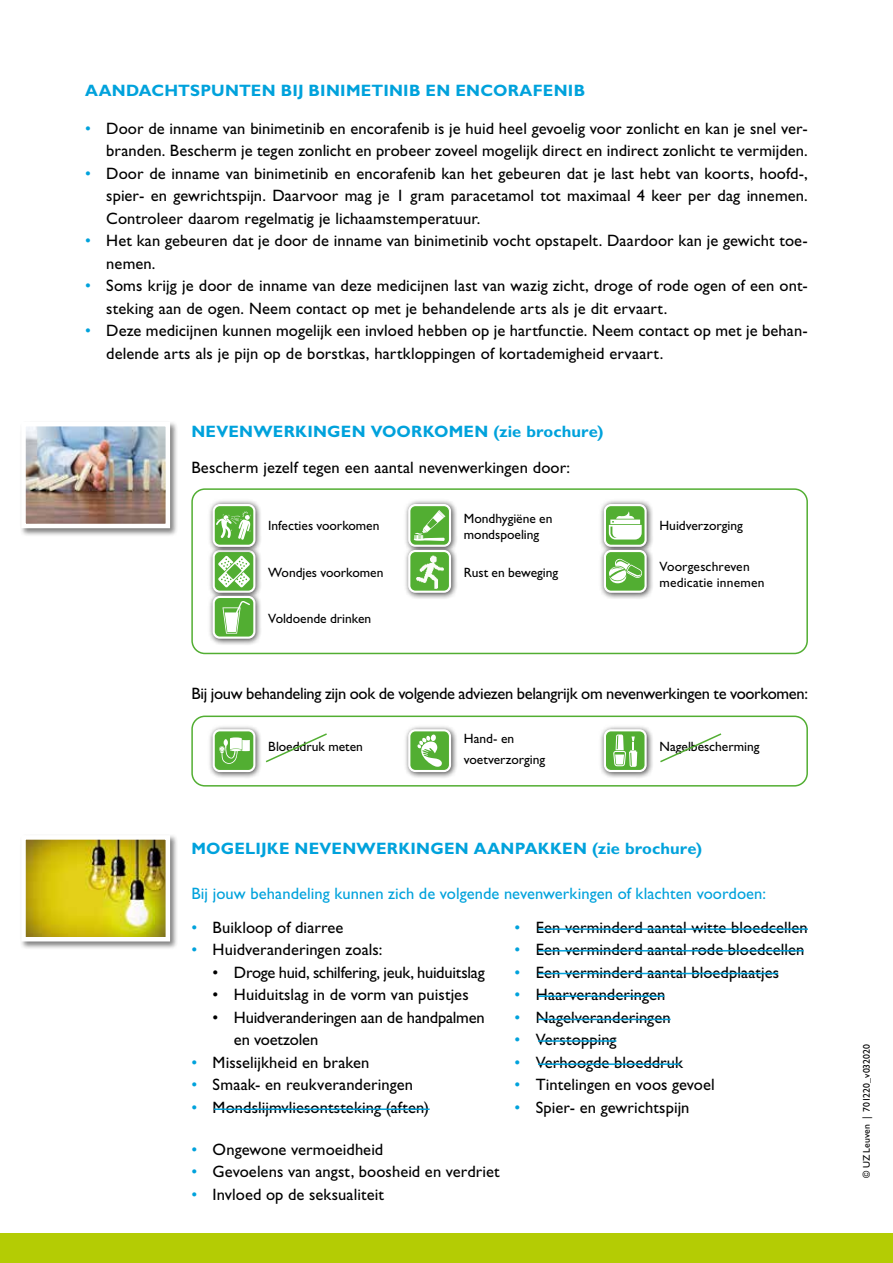
<style>
.page{position:relative;width:893px;height:1263px;background:#fff}
.page>*{position:absolute;margin:0;border:0;box-sizing:border-box;transform-origin:0 0}
.t1{font:16.5px/22.5px "Gill Sans Std";letter-spacing:.005em;color:#000}
.t2{font:700 16.5px "Gill Sans Std";letter-spacing:.015em;color:#00a2dc}
.t3{font:16.5px/22.5px "Gill Sans Std";letter-spacing:-.015em;color:#000}
.t4{font:16.5px "Gill Sans Std";letter-spacing:-.02em;color:#000}
.t5{font:16.5px "Gill Sans Std";letter-spacing:.005em;color:#00a2dc}
.t6{font:13.5px/16.5px "Gill Sans Std";color:#000}
.t7{font:9.75px "Gill Sans Std";letter-spacing:.01em;color:#000}
.s1{color:#00a2dc}
</style>
<div class="page">
<div style="left:191px;top:715px;width:617px;height:71px;border:2px solid #52ae32;border-radius:13px"></div>
<div style="left:191px;top:488px;width:617px;height:166px;border:2px solid #52ae32;border-radius:13px"></div>
<div style="left:0;top:1233px;width:893px;height:30px;background:#b4cc04"></div>
<div style="left:403px;top:499px;width:55px;height:55px;background:#000;opacity:.75"></div>
<div style="left:409px;top:505px;width:41px;height:41px;background:#52ae32;border-radius:6px"></div>
<div style="left:408px;top:504px;width:43px;height:43px;border:2px solid #fff;border-radius:6px"></div>
<div style="left:403px;top:724px;width:55px;height:55px;background:#000;opacity:.75"></div>
<div style="left:409px;top:730px;width:41px;height:41px;background:#52ae32;border-radius:6px"></div>
<div style="left:408px;top:729px;width:43px;height:43px;border:2px solid #fff;border-radius:6px"></div>
<div style="left:208px;top:545px;width:55px;height:55px;background:#000;opacity:.75"></div>
<div style="left:214px;top:551px;width:40px;height:41px;background:#52ae32;border-radius:6px"></div>
<div style="left:213px;top:550px;width:42px;height:43px;border:2px solid #fff;border-radius:6px"></div>
<div style="left:208px;top:591px;width:55px;height:55px;background:#000;opacity:.75"></div>
<div style="left:214px;top:597px;width:40px;height:41px;background:#52ae32;border-radius:6px"></div>
<div style="left:213px;top:596px;width:42px;height:43px;border:2px solid #fff;border-radius:6px"></div>
<div style="left:599px;top:499px;width:55px;height:55px;background:#000;opacity:.75"></div>
<div style="left:605px;top:505px;width:41px;height:41px;background:#52ae32;border-radius:6px"></div>
<div style="left:604px;top:504px;width:43px;height:43px;border:2px solid #fff;border-radius:6px"></div>
<div style="left:599px;top:724px;width:55px;height:55px;background:#000;opacity:.75"></div>
<div style="left:605px;top:730px;width:41px;height:41px;background:#52ae32;border-radius:6px"></div>
<div style="left:604px;top:729px;width:43px;height:43px;border:2px solid #fff;border-radius:6px"></div>
<div style="left:208px;top:499px;width:55px;height:55px;background:#000;opacity:.75"></div>
<div style="left:214px;top:505px;width:40px;height:41px;background:#52ae32;border-radius:6px"></div>
<div style="left:213px;top:504px;width:42px;height:43px;border:2px solid #fff;border-radius:6px"></div>
<div style="left:208px;top:724px;width:55px;height:55px;background:#000;opacity:.75"></div>
<div style="left:214px;top:730px;width:40px;height:41px;background:#52ae32;border-radius:6px"></div>
<div style="left:213px;top:729px;width:42px;height:43px;border:2px solid #fff;border-radius:6px"></div>
<div style="left:403px;top:545px;width:55px;height:55px;background:#000;opacity:.75"></div>
<img style="left:411px;top:553px;width:37px;height:37px">
<div style="left:408px;top:550px;width:43px;height:43px;border:2px solid #fff;border-radius:6px"></div>
<div style="left:599px;top:545px;width:55px;height:55px;background:#000;opacity:.75"></div>
<div style="left:605px;top:551px;width:41px;height:41px;background:#52ae32;border-radius:6px"></div>
<div style="left:604px;top:550px;width:43px;height:43px;border:2px solid #fff;border-radius:6px"></div>
<svg style="left:218px;top:556px;width:32px;height:31px"></svg>
<svg style="left:222px;top:601px;width:28px;height:33px"></svg>
<svg style="left:609px;top:511px;width:33px;height:28px"></svg>
<svg style="left:417px;top:734px;width:25px;height:33px"></svg>
<svg style="left:613px;top:734px;width:24px;height:33px"></svg>
<svg style="left:609px;top:558px;width:34px;height:25px"></svg>
<svg style="left:216px;top:511px;width:35px;height:29px"></svg>
<div style="left:20px;top:421px;width:158px;height:116px;background:#000;opacity:.5"></div>
<img style="left:26px;top:427px;width:139px;height:96px">
<div style="left:21px;top:422px;width:149px;height:106px;border:4px solid #fff"></div>
<svg style="left:660px;top:733px;width:62px;height:30px"></svg>
<svg style="left:265px;top:733px;width:62px;height:30px"></svg>
<div style="left:20px;top:834px;width:158px;height:116px;background:#000;opacity:.5"></div>
<img style="left:26px;top:840px;width:139px;height:96px">
<div style="left:21px;top:835px;width:149px;height:106px;border:4px solid #fff"></div>
<hr style="left:538px;top:1019px;width:133px;height:1px;background:#00a2dc">
<hr style="left:538px;top:995px;width:126px;height:2px;background:#00a2dc">
<hr style="left:538px;top:1040px;width:78px;height:2px;background:#00a2dc">
<hr style="left:538px;top:1063px;width:142px;height:2px;background:#00a2dc">
<svg style="left:219px;top:737px;width:31px;height:27px"></svg>
<svg style="left:414px;top:510px;width:32px;height:31px"></svg>
<hr style="left:538px;top:928px;width:270px;height:2px;background:#00a2dc">
<hr style="left:538px;top:950px;width:266px;height:1px;background:#00a2dc">
<hr style="left:538px;top:973px;width:240px;height:1px;background:#00a2dc">
<hr style="left:214px;top:1108px;width:216px;height:2px;background:#00a2dc">
<p class="t2" style="left:85px;top:81px;width:502px">AANDACHTSPUNTEN BIJ BINIMETINIB EN ENCORAFENIB</p>
<p class="t1" style="left:85px;top:117px;width:724px;text-align:right"><span class="s1">•</span> Door de inname van binimetinib en encorafenib is je huid heel gevoelig voor zonlicht en kan je snel ver&shy;branden. Bescherm je tegen zonlicht en probeer zoveel mogelijk direct en indirect zonlicht te vermijden.</p>
<p class="t1" style="left:106px;top:162px;width:703px;text-align:justify;text-indent:-21px"><span class="s1">•</span> Door de inname van binimetinib en encorafenib kan het gebeuren dat je last hebt van koorts, hoofd-, spier- en gewrichtspijn. Daarvoor mag je 1 gram paracetamol tot maximaal 4 keer per dag innemen.<br>Controleer daarom regelmatig je lichaamstemperatuur.</p>
<p class="t1" style="left:106px;top:230px;width:703px;text-indent:-21px"><span class="s1">•</span> Het kan gebeuren dat je door de inname van binimetinib vocht opstapelt. Daardoor kan je gewicht toe&shy;nemen.</p>
<p class="t1" style="left:106px;top:275px;width:703px;text-indent:-21px"><span class="s1">•</span> Soms krijg je door de inname van deze medicijnen last van wazig zicht, droge of rode ogen of een ont&shy;steking aan de ogen. Neem contact op met je behandelende arts als je dit ervaart.</p>
<p class="t1" style="left:106px;top:320px;width:703px;text-indent:-21px"><span class="s1">•</span> Deze medicijnen kunnen mogelijk een invloed hebben op je hartfunctie. Neem contact op met je behan&shy;delende arts als je pijn op de borstkas, hartkloppingen of kortademigheid ervaart.</p>
<p class="t2" style="left:191px;top:422px;width:414px">NEVENWERKINGEN VOORKOMEN (zie brochure)</p>
<p class="t1" style="left:191px;top:456px;width:380px">Bescherm jezelf tegen een aantal nevenwerkingen door:</p>
<p class="t6" style="left:268px;top:518px;width:113px">Infecties voorkomen</p>
<p class="t6" style="left:268px;top:564px;width:117px">Wondjes voorkomen</p>
<p class="t6" style="left:268px;top:611px;width:105px">Voldoende drinken</p>
<p class="t6" style="left:464px;top:510px;width:90px">Mondhygiëne en mondspoeling</p>
<p class="t6" style="left:464px;top:565px;width:96px">Rust en beweging</p>
<p class="t6" style="left:659px;top:518px;width:85px">Huidverzorging</p>
<p class="t6" style="left:659px;top:558px;width:107px">Voorgeschreven medicatie innemen</p>
<p class="t4" style="left:191px;top:684px;width:618px">Bij jouw behandeling zijn ook de volgende adviezen belangrijk om nevenwerkingen te voorkomen:</p>
<p class="t6" style="left:268px;top:738px;width:96px">Bloeddruk meten</p>
<p class="t6" style="left:464px;top:728px;width:83px;line-height:21px">Hand- en voetverzorging</p>
<p class="t6" style="left:659px;top:738px;width:101px">Nagelbescherming</p>
<p class="t2" style="left:191px;top:839px;width:512px">MOGELIJKE NEVENWERKINGEN AANPAKKEN (zie brochure)</p>
<p class="t5" style="left:191px;top:884px;width:576px">Bij jouw behandeling kunnen zich de volgende nevenwerkingen of klachten voordoen:</p>
<p class="t1" style="left:191px;top:916px;width:154px"><span class="s1">•</span> Buikloop of diarree</p>
<p class="t1" style="left:191px;top:938px;width:193px"><span class="s1">•</span> Huidveranderingen zoals:</p>
<p class="t3" style="left:213px;top:961px;width:274px">• Droge huid, schilfering, jeuk, huiduitslag</p>
<p class="t1" style="left:213px;top:983px;width:258px">• Huiduitslag in de vorm van puistjes</p>
<p class="t3" style="left:234px;top:1006px;width:252px;text-indent:-21px">• Huidveranderingen aan de handpalmen en voetzolen</p>
<p class="t1" style="left:191px;top:1051px;width:180px"><span class="s1">•</span> Misselijkheid en braken</p>
<p class="t1" style="left:191px;top:1073px;width:223px"><span class="s1">•</span> Smaak- en reukveranderingen</p>
<p class="t1" style="left:191px;top:1096px;width:239px"><span class="s1">•</span> Mondslijmvliesontsteking (aften)</p>
<p class="t1" style="left:514px;top:916px;width:295px"><span class="s1">•</span> Een verminderd aantal witte bloedcellen</p>
<p class="t1" style="left:514px;top:938px;width:291px"><span class="s1">•</span> Een verminderd aantal rode bloedcellen</p>
<p class="t1" style="left:514px;top:961px;width:266px"><span class="s1">•</span> Een verminderd aantal bloedplaatjes</p>
<p class="t1" style="left:514px;top:983px;width:152px"><span class="s1">•</span> Haarveranderingen</p>
<p class="t1" style="left:514px;top:1006px;width:158px"><span class="s1">•</span> Nagelveranderingen</p>
<p class="t1" style="left:514px;top:1028px;width:104px"><span class="s1">•</span> Verstopping</p>
<p class="t1" style="left:514px;top:1051px;width:170px"><span class="s1">•</span> Verhoogde bloeddruk</p>
<p class="t1" style="left:514px;top:1073px;width:202px"><span class="s1">•</span> Tintelingen en voos gevoel</p>
<p class="t1" style="left:514px;top:1096px;width:177px"><span class="s1">•</span> Spier- en gewrichtspijn</p>
<p class="t1" style="left:191px;top:1138px;width:193px"><span class="s1">•</span> Ongewone vermoeidheid</p>
<p class="t1" style="left:191px;top:1160px;width:310px"><span class="s1">•</span> Gevoelens van angst, boosheid en verdriet</p>
<p class="t1" style="left:191px;top:1183px;width:194px"><span class="s1">•</span> Invloed op de seksualiteit</p>
<p class="t7" style="left:861px;top:1178px;width:135px;rotate:-90deg">© UZ Leuven | 701220_v032020</p>
</div>
